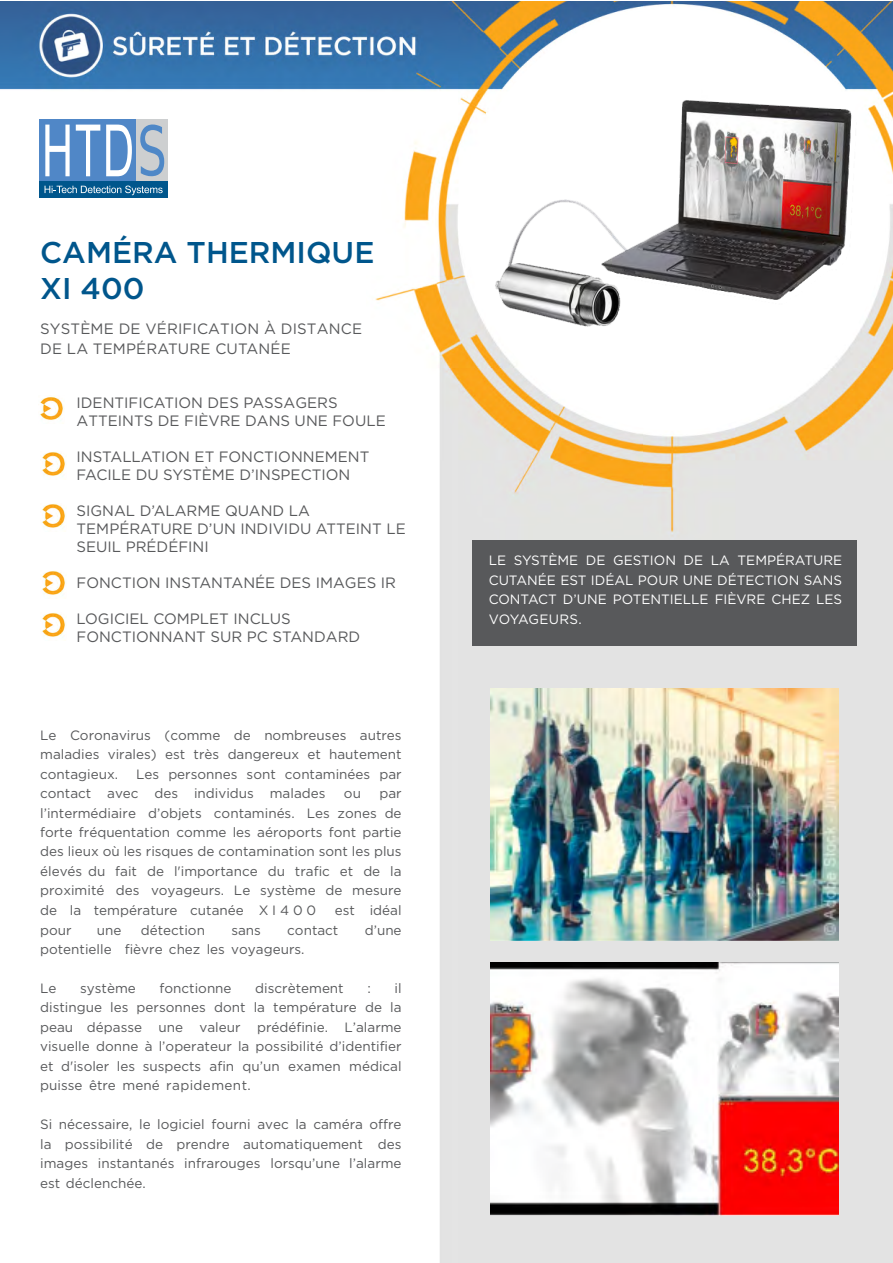
<style>
.page{position:relative;width:893px;height:1263px;background:#fff}
.page>*{position:absolute;margin:0;border:0;box-sizing:border-box;transform-origin:0 0}
.t1{font:500 30px/36px "Gotham";color:#00568c}
.t2{font:15px/18px "Gotham";color:#58595b}
.t3{font:13.5px/19.5px "Gotham";color:#58595b}
.t4{font:13.5px/19.5px "Gotham";color:#fff}
.t5{font:13.5px "Gotham";letter-spacing:.03em;color:#58595b}
</style>
<div class="page">
<img style="left:0;top:1px;width:892px;height:1262px">
<img style="left:38px;top:396px;width:27px;height:28px">
<img style="left:40px;top:570px;width:27px;height:29px">
<img style="left:40px;top:612px;width:27px;height:28px">
<div style="left:472px;top:540px;width:385px;height:105px;background:#58595b"></div>
<hr style="left:39px;top:180px;width:129px;height:1px;background:#fff">
<div style="left:39px;top:119px;width:97px;height:61px;background:#5087c7"></div>
<div style="left:136px;top:119px;width:32px;height:61px;background:#cdcfd0"></div>
<div style="left:39px;top:181px;width:129px;height:17px;background:#00568c"></div>
<svg style="left:45px;top:186px;width:118px;height:9px"></svg>
<svg style="left:45px;top:125px;width:25px;height:51px"></svg>
<svg style="left:76px;top:125px;width:24px;height:51px"></svg>
<svg style="left:106px;top:125px;width:26px;height:51px"></svg>
<svg style="left:140px;top:125px;width:24px;height:51px"></svg>
<div style="left:465px;top:9px;width:420px;height:422px;background:#fff;border-radius:50%"></div>
<img style="left:465px;top:32px;width:420px;height:350px">
<img style="left:40px;top:503px;width:27px;height:29px">
<img style="left:40px;top:451px;width:27px;height:28px">
<img style="left:491px;top:689px;width:348px;height:252px">
<img style="left:491px;top:962px;width:348px;height:253px">
<h1 class="t1" style="left:40px;top:233px;width:336px">CAMÉRA THERMIQUE<br>XI 400</h1>
<p class="t2" style="left:40px;top:319px;width:323px;line-height:19.5px">SYSTÈME DE VÉRIFICATION À DISTANCE<br>DE LA TEMPÉRATURE CUTANÉE</p>
<p class="t2" style="left:77px;top:393px;width:311px">IDENTIFICATION DES PASSAGERS<br>ATTEINTS DE FIÈVRE DANS UNE FOULE</p>
<p class="t2" style="left:77px;top:448px;width:294px">INSTALLATION ET FONCTIONNEMENT<br>FACILE DU SYSTÈME D’INSPECTION</p>
<p class="t2" style="left:77px;top:502px;width:331px">SIGNAL D’ALARME QUAND LA<br>TEMPÉRATURE D’UN INDIVIDU ATTEINT LE<br>SEUIL PRÉDÉFINI</p>
<p class="t2" style="left:77px;top:574px;width:321px">FONCTION INSTANTANÉE DES IMAGES IR</p>
<p class="t2" style="left:77px;top:610px;width:285px">LOGICIEL COMPLET INCLUS<br>FONCTIONNANT SUR PC STANDARD</p>
<p class="t3" style="left:40px;top:725px;width:18px">Le</p>
<p class="t3" style="left:70px;top:725px;width:82px">Coronavirus</p>
<p class="t3" style="left:164px;top:725px;width:57px">(comme</p>
<p class="t3" style="left:234px;top:725px;width:18px">de</p>
<p class="t3" style="left:264px;top:725px;width:84px">nombreuses</p>
<p class="t3" style="left:360px;top:725px;width:43px">autres</p>
<p class="t3" style="left:40px;top:745px;width:61px">maladies</p>
<p class="t3" style="left:108px;top:745px;width:50px">virales)</p>
<p class="t3" style="left:165px;top:745px;width:22px">est</p>
<p class="t3" style="left:194px;top:745px;width:27px">très</p>
<p class="t3" style="left:228px;top:745px;width:73px">dangereux</p>
<p class="t3" style="left:307px;top:745px;width:15px">et</p>
<p class="t3" style="left:329px;top:745px;width:74px">hautement</p>
<p class="t3" style="left:40px;top:764px;width:79px">contagieux.</p>
<p class="t3" style="left:136px;top:764px;width:25px">Les</p>
<p class="t3" style="left:168px;top:764px;width:71px">personnes</p>
<p class="t3" style="left:247px;top:764px;width:31px">sont</p>
<p class="t3" style="left:285px;top:764px;width:87px">contaminées</p>
<p class="t3" style="left:379px;top:764px;width:24px">par</p>
<p class="t3" style="left:40px;top:783px;width:53px">contact</p>
<p class="t3" style="left:107px;top:783px;width:33px">avec</p>
<p class="t3" style="left:155px;top:783px;width:25px">des</p>
<p class="t3" style="left:194px;top:783px;width:61px">individus</p>
<p class="t3" style="left:270px;top:783px;width:57px">malades</p>
<p class="t3" style="left:344px;top:783px;width:19px">ou</p>
<p class="t3" style="left:379px;top:783px;width:24px">par</p>
<p class="t3" style="left:40px;top:803px;width:97px">’l intermédiaire</p>
<p class="t3" style="left:148px;top:803px;width:55px">d’objets</p>
<p class="t3" style="left:214px;top:803px;width:82px">contaminés.</p>
<p class="t3" style="left:307px;top:803px;width:25px">Les</p>
<p class="t3" style="left:338px;top:803px;width:41px">zones</p>
<p class="t3" style="left:385px;top:803px;width:18px">de</p>
<p class="t3" style="left:79px;top:822px;width:93px">fréquentation</p>
<p class="t3" style="left:40px;top:822px;width:34px">forte</p>
<p class="t3" style="left:40px;top:842px;width:363px">des lieux où les risques de contamination sont les plus</p>
<p class="t3" style="left:390px;top:861px;width:13px">la</p>
<p class="t3" style="left:233px;top:822px;width:20px">les</p>
<p class="t3" style="left:257px;top:822px;width:67px">aéroports</p>
<p class="t3" style="left:329px;top:822px;width:29px">font</p>
<p class="t3" style="left:362px;top:822px;width:41px">partie</p>
<p class="t3" style="left:176px;top:822px;width:52px">comme</p>
<p class="t3" style="left:40px;top:861px;width:67px">élevés du</p>
<p class="t3" style="left:115px;top:861px;width:23px">fait</p>
<p class="t3" style="left:147px;top:861px;width:18px">de</p>
<p class="t3" style="left:174px;top:861px;width:85px">'l importance</p>
<p class="t3" style="left:268px;top:861px;width:19px">du</p>
<p class="t3" style="left:363px;top:861px;width:18px">de</p>
<p class="t3" style="left:295px;top:861px;width:36px">trafic</p>
<p class="t3" style="left:340px;top:861px;width:15px">et</p>
<p class="t3" style="left:40px;top:881px;width:66px">proximité</p>
<p class="t3" style="left:116px;top:881px;width:25px">des</p>
<p class="t3" style="left:151px;top:881px;width:75px">voyageurs.</p>
<p class="t3" style="left:234px;top:881px;width:18px">Le</p>
<p class="t3" style="left:260px;top:881px;width:57px">système</p>
<p class="t3" style="left:326px;top:881px;width:18px">de</p>
<p class="t3" style="left:352px;top:881px;width:51px">mesure</p>
<p class="t3" style="left:40px;top:900px;width:18px">de</p>
<p class="t3" style="left:70px;top:900px;width:13px">la</p>
<p class="t3" style="left:94px;top:900px;width:85px">température</p>
<p class="t3" style="left:190px;top:900px;width:55px">cutanée</p>
<p class="t3" style="left:259px;top:900px;width:59px">XI400</p>
<p class="t3" style="left:335px;top:900px;width:22px">est</p>
<p class="t3" style="left:370px;top:900px;width:33px">idéal</p>
<p class="t3" style="left:40px;top:920px;width:33px">pour</p>
<p class="t3" style="left:97px;top:920px;width:26px">une</p>
<p class="t3" style="left:141px;top:920px;width:66px">détection</p>
<p class="t3" style="left:231px;top:920px;width:31px">sans</p>
<p class="t3" style="left:287px;top:920px;width:53px">contact</p>
<p class="t3" style="left:40px;top:940px;width:73px">potentielle</p>
<p class="t3" style="left:125px;top:940px;width:39px">fièvre</p>
<p class="t3" style="left:169px;top:940px;width:33px">chez</p>
<p class="t3" style="left:207px;top:940px;width:20px">les</p>
<p class="t3" style="left:231px;top:940px;width:75px">voyageurs.</p>
<p class="t3" style="left:365px;top:920px;width:38px">d’une</p>
<p class="t3" style="left:40px;top:978px;width:18px">Le</p>
<p class="t3" style="left:80px;top:978px;width:57px">système</p>
<p class="t3" style="left:160px;top:978px;width:74px">fonctionne</p>
<p class="t3" style="left:255px;top:978px;width:90px">discrètement</p>
<p class="t3" style="left:367px;top:978px;width:5px">:</p>
<p class="t3" style="left:395px;top:978px;width:9px">il</p>
<p class="t3" style="left:40px;top:998px;width:63px">distingue</p>
<p class="t3" style="left:110px;top:998px;width:20px">les</p>
<p class="t3" style="left:137px;top:998px;width:71px">personnes</p>
<p class="t3" style="left:214px;top:998px;width:33px">dont</p>
<p class="t3" style="left:254px;top:998px;width:13px">la</p>
<p class="t3" style="left:273px;top:998px;width:85px">température</p>
<p class="t3" style="left:365px;top:998px;width:18px">de</p>
<p class="t3" style="left:390px;top:998px;width:13px">la</p>
<p class="t3" style="left:40px;top:1017px;width:35px">peau</p>
<p class="t3" style="left:87px;top:1017px;width:57px">dépasse</p>
<p class="t3" style="left:159px;top:1017px;width:26px">une</p>
<p class="t3" style="left:200px;top:1017px;width:43px">valeur</p>
<p class="t3" style="left:257px;top:1017px;width:73px">prédéfinie.</p>
<p class="t3" style="left:344px;top:1017px;width:59px">L’alarme</p>
<p class="t3" style="left:145px;top:1037px;width:89px">’là operateur</p>
<p class="t3" style="left:40px;top:1037px;width:51px">visuelle</p>
<p class="t3" style="left:96px;top:1037px;width:44px">donne</p>
<p class="t3" style="left:238px;top:1037px;width:13px">la</p>
<p class="t3" style="left:256px;top:1037px;width:69px">possibilité</p>
<p class="t3" style="left:330px;top:1037px;width:74px">d’identifier</p>
<p class="t3" style="left:40px;top:1056px;width:15px">et</p>
<p class="t3" style="left:61px;top:1056px;width:50px">d'isoler</p>
<p class="t3" style="left:117px;top:1056px;width:20px">les</p>
<p class="t3" style="left:143px;top:1056px;width:60px">suspects</p>
<p class="t3" style="left:210px;top:1056px;width:26px">afin</p>
<p class="t3" style="left:243px;top:1056px;width:39px">qu’un</p>
<p class="t3" style="left:89px;top:1075px;width:28px">être</p>
<p class="t3" style="left:40px;top:1075px;width:44px">puisse</p>
<p class="t3" style="left:123px;top:1075px;width:39px">mené</p>
<p class="t5" style="left:166px;top:1076px;width:86px">rapidement.</p>
<p class="t3" style="left:288px;top:1056px;width:54px">examen</p>
<p class="t3" style="left:349px;top:1056px;width:54px">médical</p>
<p class="t3" style="left:40px;top:1114px;width:14px">Si</p>
<p class="t3" style="left:40px;top:1134px;width:13px">la</p>
<p class="t3" style="left:59px;top:1114px;width:75px">nécessaire,</p>
<p class="t3" style="left:65px;top:1134px;width:69px">possibilité</p>
<p class="t3" style="left:139px;top:1114px;width:13px">le</p>
<p class="t3" style="left:157px;top:1114px;width:49px">logiciel</p>
<p class="t3" style="left:211px;top:1114px;width:41px">fourni</p>
<p class="t3" style="left:257px;top:1114px;width:33px">avec</p>
<p class="t3" style="left:295px;top:1114px;width:13px">la</p>
<p class="t3" style="left:313px;top:1114px;width:51px">caméra</p>
<p class="t3" style="left:370px;top:1114px;width:34px">offre</p>
<p class="t3" style="left:146px;top:1134px;width:18px">de</p>
<p class="t3" style="left:176px;top:1134px;width:55px">prendre</p>
<p class="t3" style="left:243px;top:1134px;width:121px">automatiquement</p>
<p class="t3" style="left:378px;top:1134px;width:25px">des</p>
<p class="t3" style="left:98px;top:1153px;width:78px">instantanés</p>
<p class="t3" style="left:40px;top:1153px;width:107px">images<br>est déclenchée.</p>
<p class="t3" style="left:184px;top:1153px;width:78px">infrarouges</p>
<p class="t3" style="left:270px;top:1153px;width:71px">lorsqu’une</p>
<p class="t3" style="left:349px;top:1153px;width:54px">’l alarme</p>
<p class="t4" style="left:514px;top:550px;width:66px">SYSTÈME</p>
<p class="t4" style="left:737px;top:550px;width:106px">TEMPÉRATURE</p>
<p class="t4" style="left:613px;top:550px;width:64px">GESTION</p>
<p class="t4" style="left:711px;top:550px;width:21px">LA</p>
<p class="t4" style="left:489px;top:550px;width:355px">LE<br>CUTANÉE EST IDÉAL POUR UNE DÉTECTION SANS<br>CONTACT D’UNE POTENTIELLE FIÈVRE CHEZ LES<br>VOYAGEURS.</p>
<p class="t4" style="left:586px;top:550px;width:21px">DE</p>
<p class="t4" style="left:684px;top:550px;width:21px">DE</p>
</div>
